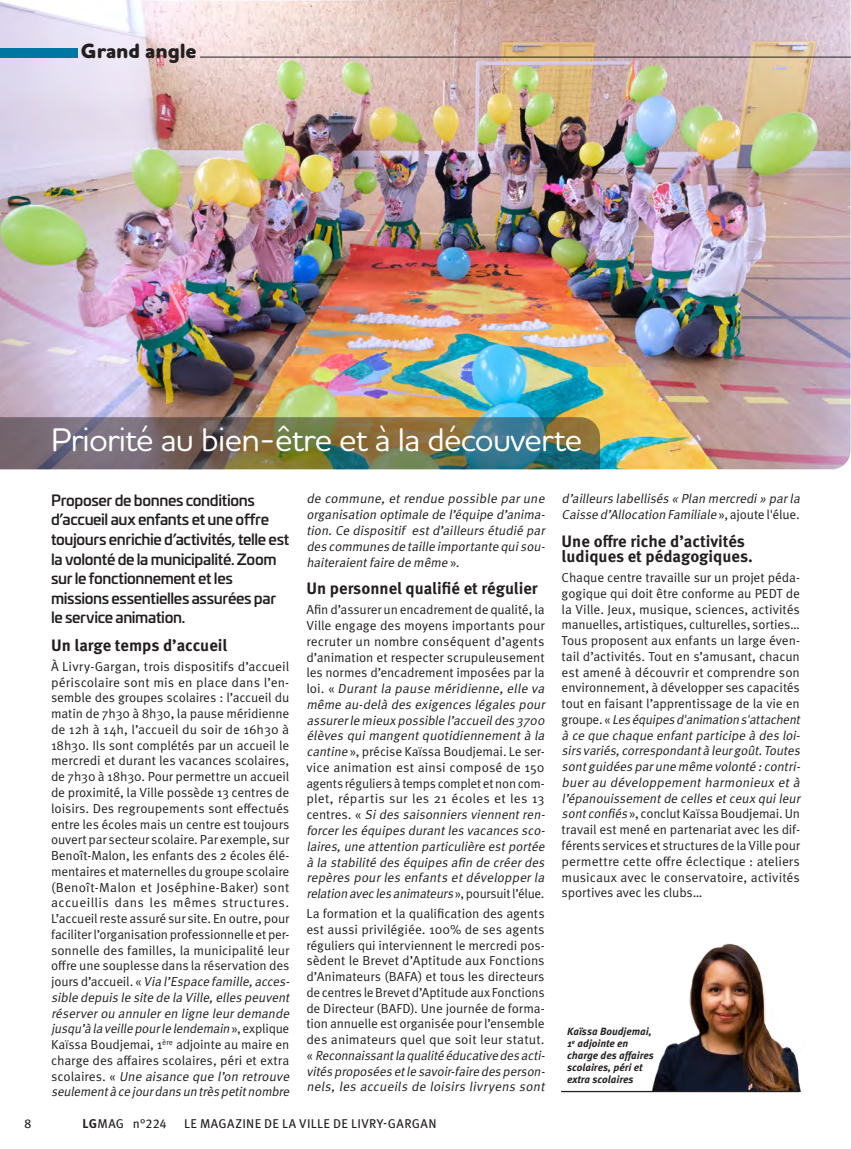
<style>
.page{position:relative;width:851px;height:1149px;background:#fff}
.page>*{position:absolute;margin:0;border:0;box-sizing:border-box;transform-origin:0 0}
.t1{font:500 33.3px "Houschka Rounded";letter-spacing:-.02em;color:#fff}
.t2{font:800 21px "Houschka Rounded";letter-spacing:-.01em;color:#231f20}
.t3{font:700 16.5px/15px "Meta Pro";color:#231f20}
.t4{font:500 15px/19.5px "Univia Pro";letter-spacing:-.025em;color:#231f20}
.t5{font:13.05px/15.8px "Meta Pro Norm";letter-spacing:-.005em;color:#231f20}
.t6{font:italic 13.05px/15.8px "Meta Pro Norm";color:#231f20;text-align:justify}
.t7{font:12.75px "Meta Pro";letter-spacing:.035em;color:#231f20}
.t8{font:italic 700 10.5px/12px "Meta Pro";color:#231f20}
.s1{font-style:italic}
.s2{font-style:normal}
.s3{font-weight:700}
</style>
<div class="page">
<img style="left:0;top:0;width:850px;height:469px">
<hr style="left:200px;top:57px;width:650px;height:1px;background:#231f20">
<div style="left:0;top:48px;width:78px;height:10px;background:#0076a3"></div>
<svg style="left:0;top:417px;width:600px;height:52px;background:#6b6d5d"></svg>
<img style="left:652px;top:943px;width:149px;height:148px">
<hr style="left:561px;top:1090px;width:238px;height:1px;background:#231f20">
<h2 class="t2" style="left:81px;top:37px;width:117px">Grand angle</h2>
<h1 class="t1" style="left:51px;top:418px;width:532px">Priorité au bien-être et à la découverte</h1>
<p class="t4" style="left:51px;top:489px;width:240px">Proposer de bonnes conditions d’accueil aux enfants et une offre toujours enrichie d’activités, telle est la volonté de la municipalité. Zoom sur le fonctionnement et les missions essentielles assurées par le service animation.</p>
<p class="t3" style="left:51px;top:636px;width:178px">Un large temps d’accueil</p>
<p class="t5" style="left:51px;top:657px;width:243px">À Livry-Gargan, trois dispositifs d’accueil périscolaire sont mis en place dans l’en&shy;semble des groupes scolaires : l’accueil du matin de 7h30 à 8h30, la pause méridienne de 12h à 14h, l’accueil du soir de 16h30 à 18h30. Ils sont complétés par un accueil le mercredi et durant les vacances scolaires, de 7h30 à 18h30. Pour permettre un accueil de proximité, la Ville possède 13 centres de loisirs. Des regroupements sont effectués entre les écoles mais un centre est toujours ouvert par secteur scolaire. Par exemple, sur Benoît-Malon, les enfants des 2 écoles élé&shy;mentaires et maternelles du groupe scolaire (Benoît-Malon et Joséphine-Baker) sont accueillis dans les mêmes structures.<br>L’accueil reste assuré sur site. En outre, pour faciliter l’organisation professionnelle et per&shy;sonnelle des familles, la municipalité leur offre une souplesse dans la réservation des j o u rs d ’ a c c u e i l . « <span class="s1">Via l’Espace famille,acces&shy;sible depuisle site de la Ville,ellespeuvent réserverou annuleren ligne leurdemande jusqu’àlaveillepourlelendemain</span> » , e x p l i q u e Kaïssa Boudjemai, 1<sup>ère</sup> adjointe au maire en charge des affaires scolaires, péri et extra s c o l a i re s . « <span class="s1">Une aisance que l’on retrouve seulementàcejourdansun trèspetitnombre</span></p>
<p class="t6" style="left:306px;top:490px;width:243px">de commune,etrendue possible parune organisation optimale de l’équipe d’anima&shy;tion.Ce dispositif estd’ailleursétudié par descommunesde taille importante quisou&shy;haiteraientfaire de même <span class="s2">» .</span></p>
<p class="t3" style="left:306px;top:580px;width:233px">Un personnel qualifié et régulier</p>
<p class="t5" style="left:306px;top:601px;width:243px">Afin d’assurer un encadrement de qualité, la Ville engage des moyens importants pour recruter un nombre conséquent d’agents d’animation et respecter scrupuleusement les normes d’encadrement imposées par la l o i . « <span class="s1">Durantla pause méridienne,elle va même au-delà desexigenceslégalespour assurerle mieuxpossible l’accueildes3700 élèves quimangentquotidiennementà la cantine</span> », précise Kaïssa Boudjemai. Le ser&shy;vice animation est ainsi composé de 150 agents réguliers à temps complet et non com&shy;plet, répartis sur les 21 écoles et les 13 c e n t re s . « <span class="s1">Sidessaisonniersviennentren&shy;forcerleséquipesdurantlesvacancessco&shy;laires,une attention particulière estportée à la stabilité deséquipesafin de créerdes repères pourles enfants etdévelopperla relation aveclesanimateurs</span>» , p o u rs u i t l ’ é l u e .</p>
<p class="t5" style="left:306px;top:904px;width:243px">La formation et la qualification des agents est aussi privilégiée. 100% de ses agents réguliers qui interviennent le mercredi pos&shy;sèdent le Brevet d’Aptitude aux Fonctions d’Animateurs (BAFA) et tous les directeurs de centres le Brevet d’Aptitude aux Fonctions de Directeur (BAFD). Une journée de forma&shy;tion annuelle est organisée pour l’ensemble des animateurs quel que soit leur statut. « <span class="s1">Reconnaissantlaqualitééducativedesacti&shy;vitésproposéesetlesavoir-fairedesperson&shy;nels,les accueils de loisirs livryens sont</span></p>
<p class="t7" style="left:24px;top:1113px;width:9px">8</p>
<p class="t7" style="left:83px;top:1113px;width:86px"><span class="s3">LG</span>MAG n°224</p>
<p class="t7" style="left:184px;top:1113px;width:254px">LE MAGAZINE DE LA VILLE DE LIVRY-GARGAN</p>
<p class="t6" style="left:561px;top:490px;width:243px">d’ailleurslabellisés«Plan mercredi»parla<br>Caisse d’Allocation Familiale <span class="s2">» , a j o u t e l ' é l u e .</span></p>
<p class="t3" style="left:561px;top:532px;width:193px">Une offre riche d’activités ludiques et pédagogiques.</p>
<p class="t5" style="left:561px;top:568px;width:243px">Chaque centre travaille sur un projet péda&shy;gogique qui doit être conforme au PEDT de la Ville. Jeux, musique, sciences, activités manuelles, artistiques, culturelles, sorties… Tous proposent aux enfants un large éven&shy;tail d’activités. Tout en s’amusant, chacun est amené à découvrir et comprendre son environnement, à développer ses capacités tout en faisant l’apprentissage de la vie en g ro u p e . « <span class="s1">Leséquipesd'animations'attachent à ce que chaque enfantparticipe à desloi&shy;sirsvariés,correspondantàleurgoût.Toutes sontguidéesparune même volonté :contri&shy;buerau développementharmonieux età l’épanouissementde cellesetceuxquileur sontconfiés</span>», conclut Kaïssa Boudjemai. Un travail est mené en partenariat avec les dif&shy;férents services et structures de la Ville pour permettre cette offre éclectique : ateliers musicaux avec le conservatoire, activités sportives avec les clubs…</p>
<p class="t8" style="left:567px;top:1024px;width:88px">Kaïssa Boudjemai,<br>1<sup>e</sup> adjointe en charge des affaires scolaires, péri et extra scolaires</p>
</div>
